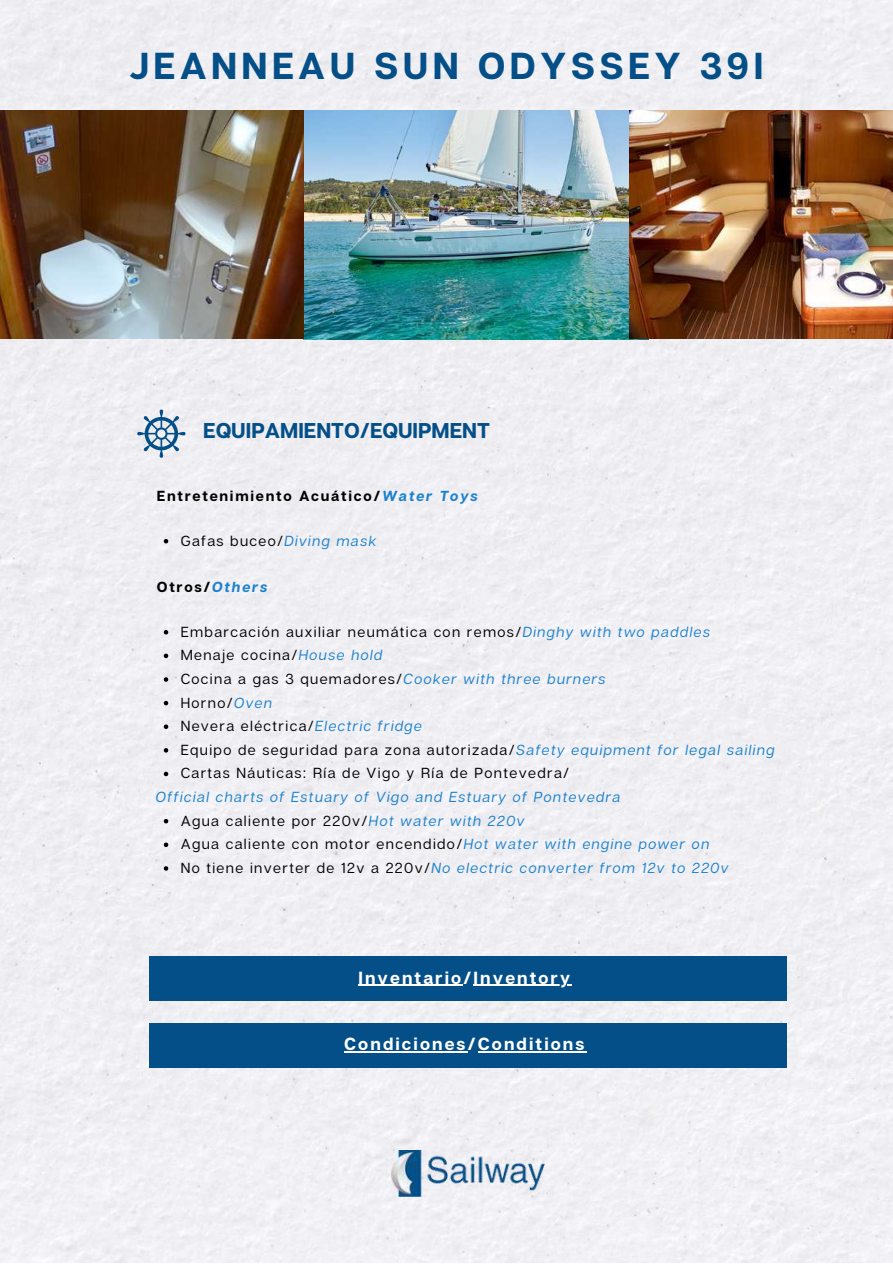
<style>
.page{position:relative;width:893px;height:1264px;background:#fff}
.page>*{position:absolute;margin:0;border:0;box-sizing:border-box;transform-origin:0 0}
.t1{font:700 37.5px "Articulat CF";letter-spacing:.115em;color:#044f87}
.t2{font:700 21.3px "Articulat CF";color:#044f87}
.t3{font:700 17.55px "Articulat CF";letter-spacing:.115em;color:#fff}
.t4{font:14.55px/23.5px "Articulat CF";letter-spacing:.095em;color:#000}
.t5{font:italic 14.55px "Articulat CF";letter-spacing:.095em;color:#1d82cd}
.t6{font:700 14.55px "Articulat CF";letter-spacing:.115em;color:#000}
.s1{font-style:italic;color:#1d82cd}
</style>
<div class="page">
<div style="left:0;top:0;width:892px;height:1262px;background:#efeff2"></div>
<img style="left:391px;top:1150px;width:153px;height:46px">
<div style="left:149px;top:956px;width:637px;height:45px;background:#044f87"></div>
<hr style="left:358px;top:984px;width:105px;height:1px;background:#fff">
<hr style="left:473px;top:984px;width:99px;height:1px;background:#fff">
<svg style="left:164px;top:539px;width:4px;height:4px"></svg>
<svg style="left:164px;top:630px;width:4px;height:4px"></svg>
<svg style="left:164px;top:653px;width:4px;height:5px"></svg>
<svg style="left:164px;top:677px;width:4px;height:4px"></svg>
<svg style="left:164px;top:701px;width:4px;height:4px"></svg>
<svg style="left:164px;top:724px;width:4px;height:5px"></svg>
<svg style="left:164px;top:748px;width:4px;height:4px"></svg>
<svg style="left:164px;top:771px;width:4px;height:5px"></svg>
<svg style="left:164px;top:819px;width:4px;height:4px"></svg>
<svg style="left:164px;top:842px;width:4px;height:5px"></svg>
<svg style="left:164px;top:866px;width:4px;height:4px"></svg>
<svg style="left:137px;top:409px;width:49px;height:49px"></svg>
<img style="left:304px;top:110px;width:344px;height:230px">
<img style="left:629px;top:110px;width:263px;height:228px">
<img style="left:0;top:110px;width:304px;height:228px">
<div style="left:149px;top:1022px;width:637px;height:45px;background:#044f87"></div>
<hr style="left:344px;top:1051px;width:123px;height:1px;background:#fff">
<hr style="left:478px;top:1051px;width:108px;height:1px;background:#fff">
<h1 class="t1" style="left:129px;top:43px;width:635px">JEANNEAU SUN ODYSSEY 39I</h1>
<h2 class="t2" style="left:203px;top:417px;width:288px">EQUIPAMIENTO/EQUIPMENT</h2>
<p class="t6" style="left:157px;top:486px;width:322px">Entretenimiento Acuático/<span class="s1">Water Toys</span></p>
<p class="t4" style="left:181px;top:528px;width:197px">Gafas buceo/<span class="s1">Diving mask</span></p>
<p class="t6" style="left:157px;top:577px;width:112px">Otros/<span class="s1">Others</span></p>
<p class="t4" style="left:181px;top:619px;width:595px">Embarcación auxiliar neumática con remos/<span class="s1">Dinghy with two paddles<br></span>Menaje cocina/<span class="s1">House hold<br></span>Cocina a gas 3 quemadores/<span class="s1">Cooker with three burners<br></span>Horno/<span class="s1">Oven<br></span>Nevera eléctrica/<span class="s1">Electric fridge<br></span>Equipo de seguridad para zona autorizada/<span class="s1">Safety equipment for legal sailing </span>Cartas Náuticas: Ría de Vigo y Ría de Pontevedra/</p>
<p class="t4" style="left:181px;top:808px;width:549px">Agua caliente por 220v/<span class="s1">Hot water with 220v<br></span>Agua caliente con motor encendido/<span class="s1">Hot water with engine power on<br></span>No tiene inverter de 12v a 220v/<span class="s1">No electric converter from 12v to 220v</span></p>
<p class="t5" style="left:156px;top:787px;width:466px">Official charts of Estuary of Vigo and Estuary of Pontevedra</p>
<p class="t3" style="left:358px;top:966px;width:213px">Inventario/Inventory</p>
<p class="t3" style="left:344px;top:1032px;width:241px">Condiciones/Conditions</p>
</div>
